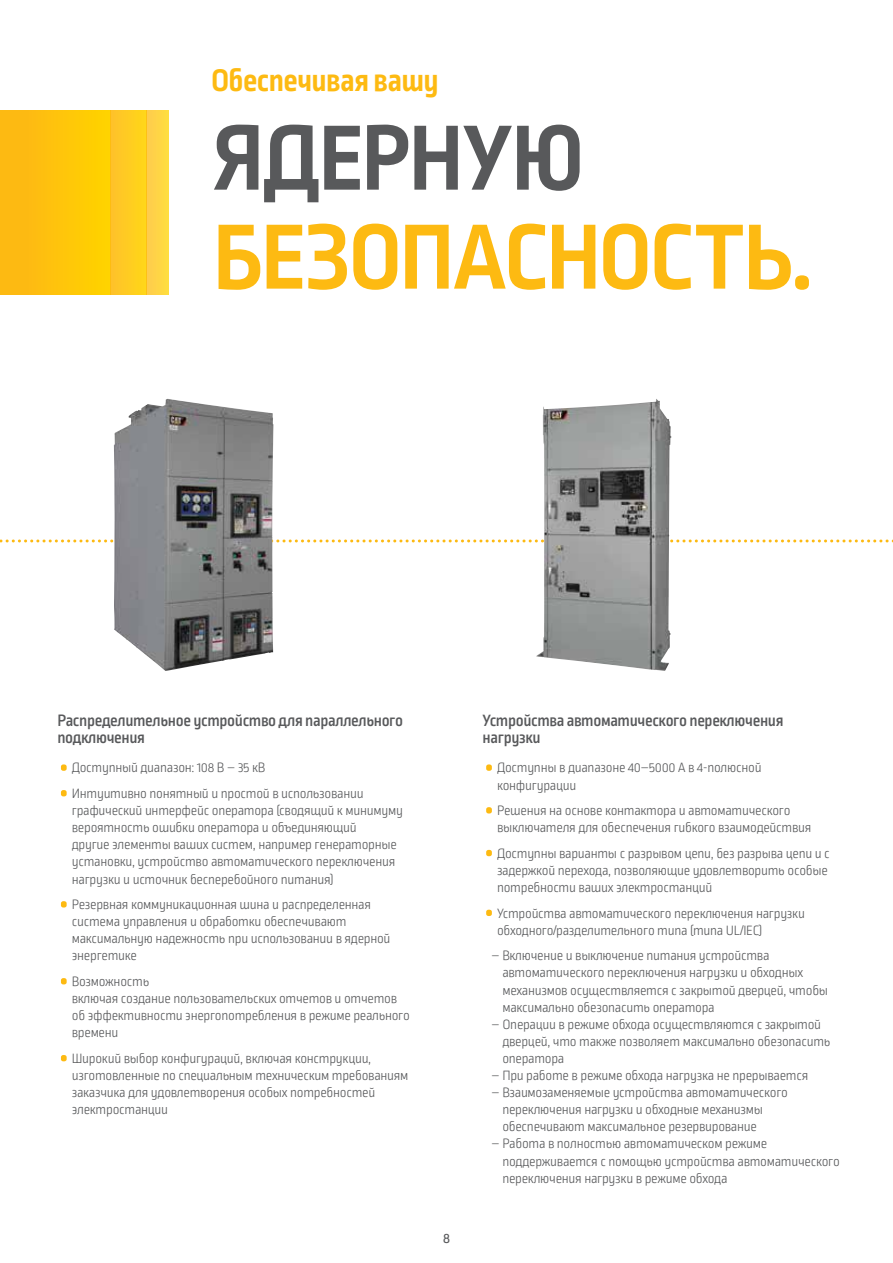
<style>
.page{position:relative;width:893px;height:1263px;background:#fff}
.page>*{position:absolute;margin:0;border:0;box-sizing:border-box;transform-origin:0 0}
.t1{font:700 97.5px "Ropa Sans Pro";letter-spacing:-.015em;color:#fdba12}
.t2{font:700 97.5px "Ropa Sans Pro";letter-spacing:-.005em;color:#58595b}
.t3{font:700 33px "Ropa Sans Pro";letter-spacing:-.015em;color:#fdba12}
.t4{font:500 17.25px/17.1px "Ropa Sans Pro";letter-spacing:-.02em;color:#58595b}
.t5{font:15px "Ropa Sans Pro";color:#58595b}
.t6{font:300 14.25px/17.1px "Ropa Sans Pro";letter-spacing:-.02em;color:#58595b}
.s1{font-size:57px;color:#fdba12}
</style>
<div class="page">
<svg style="left:0;top:539px;width:893px;height:3px"></svg>
<img style="left:114px;top:399px;width:123px;height:272px">
<img style="left:536px;top:399px;width:135px;height:272px">
<div style="left:0;top:111px;width:110px;height:183px;background:linear-gradient(to right,#fdb516,#ffd200)"></div>
<div style="left:110px;top:111px;width:37px;height:183px;background:#fc2"></div>
<div style="left:147px;top:111px;width:21px;height:183px;background:#ffd546"></div>
<h2 class="t3" style="left:211px;top:61px;width:229px">Обеспечивая вашу</h2>
<h1 class="t2" style="left:213px;top:103px;width:373px">ЯДЕРНУЮ</h1>
<h1 class="t1" style="left:213px;top:202px;width:601px">БЕЗОПАСНОСТЬ.</h1>
<p class="t4" style="left:57px;top:713px;width:347px">Распределительное устройство для параллельного подключения</p>
<p class="t6" style="left:57px;top:760px;width:210px"><span class="s1">•</span>Доступный диапазон: 108 В – 35 кВ</p>
<p class="t6" style="left:72px;top:786px;width:333px;text-indent:-14px"><span class="s1">•</span>Интуитивно понятный и простой в использовании графический интерфейс оператора (сводящий к минимуму вероятность ошибки оператора и объединяющий<br>другие элементы ваших систем, например генераторные установки, устройство автоматического переключения нагрузки и источник бесперебойного питания)</p>
<p class="t6" style="left:72px;top:897px;width:320px;text-indent:-14px"><span class="s1">•</span>Резервная коммуникационная шина и распределенная система управления и обработки обеспечивают максимальную надежность при использовании в ядерной энергетике</p>
<p class="t6" style="left:72px;top:974px;width:340px;text-indent:-14px"><span class="s1">•</span>Возможность<br>включая создание пользовательских отчетов и отчетов об эффективности энергопотребления в режиме реального времени</p>
<p class="t6" style="left:72px;top:1051px;width:338px;text-indent:-14px"><span class="s1">•</span>Широкий выбор конфигураций, включая конструкции, изготовленные по специальным техническим требованиям заказчика для удовлетворения особых потребностей электростанции</p>
<p class="t5" style="left:443px;top:1230px;width:8px">8</p>
<p class="t4" style="left:483px;top:713px;width:302px">Устройства автоматического переключения нагрузки</p>
<p class="t6" style="left:497px;top:760px;width:266px;text-indent:-14px"><span class="s1">•</span>Доступны в диапазоне 40–5000 А в 4-полюсной конфигурации</p>
<p class="t6" style="left:497px;top:803px;width:316px;text-indent:-14px"><span class="s1">•</span>Решения на основе контактора и автоматического выключателя для обеспечения гибкого взаимодействия</p>
<p class="t6" style="left:497px;top:845px;width:334px;text-indent:-14px"><span class="s1">•</span>Доступны варианты с разрывом цепи, без разрыва цепи и с задержкой перехода, позволяющие удовлетворить особые потребности ваших электростанций</p>
<p class="t6" style="left:497px;top:905px;width:309px;text-indent:-14px"><span class="s1">•</span>Устройства автоматического переключения нагрузки обходного/разделительного типа (типа UL/IEC)</p>
<p class="t6" style="left:502px;top:948px;width:327px;text-indent:-11px">– Включение и выключение питания устройства автоматического переключения нагрузки и обходных механизмов осуществляется с закрытой дверцей, чтобы максимально обезопасить оператора</p>
<p class="t6" style="left:502px;top:1016px;width:330px;text-indent:-11px">– Операции в режиме обхода осуществляются с закрытой дверцей, что также позволяет максимально обезопасить оператора</p>
<p class="t6" style="left:491px;top:1068px;width:319px">– При работе в режиме обхода нагрузка не прерывается</p>
<p class="t6" style="left:502px;top:1085px;width:287px;text-indent:-11px">– Взаимозаменяемые устройства автоматического переключения нагрузки и обходные механизмы обеспечивают максимальное резервирование</p>
<p class="t6" style="left:502px;top:1136px;width:339px;text-indent:-11px">– Работа в полностью автоматическом режиме поддерживается с помощью устройства автоматического переключения нагрузки в режиме обхода</p>
</div>
